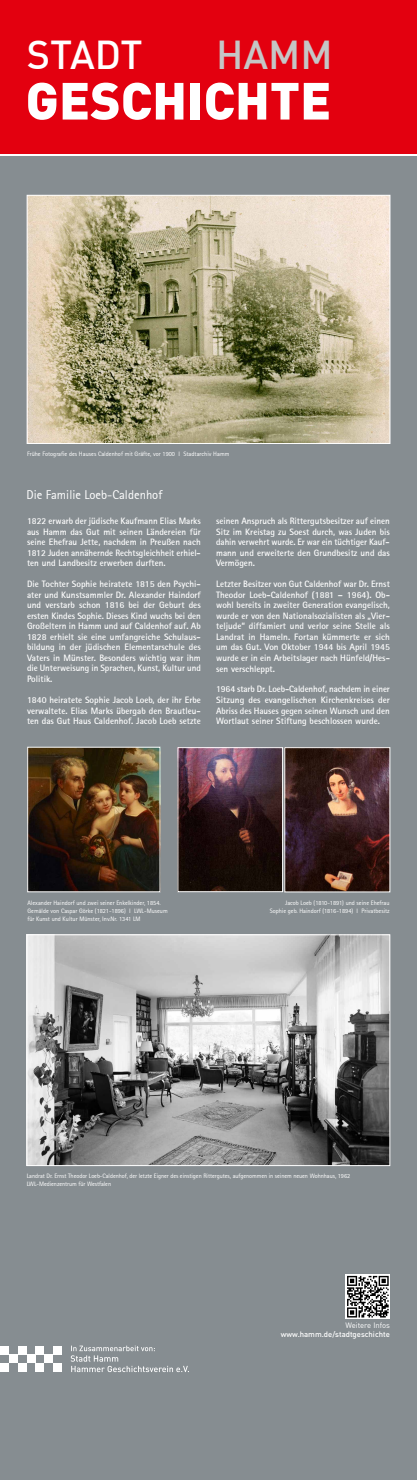
<style>
.page{position:relative;width:417px;height:1480px;background:#fff}
.page>*{position:absolute;margin:0;border:0;box-sizing:border-box;transform-origin:0 0}
.t1{font:900 51.45px "DIN";color:#fff}
.t2{font:500 39.55px "DIN";letter-spacing:-.01em;color:#fff}
.t3{font:500 39.55px "DIN";color:#c5c6c6}
.t4{font:12.6px "Agfa Rotis Sans Serif";color:#fff}
.t5{font:700 9.1px/10.5px "Agfa Rotis Sans Serif";color:#fff;text-align:justify}
.t6{font:500 7.7px "DIN";color:#fff}
.t7{font:7.7px "DIN";color:#fff}
.t8{font:6.3px/7.6px "Agfa Rotis Sans Serif";letter-spacing:-.005em;color:#fff}
.t9{font:6.26px/7.5px "Agfa Rotis Sans Serif";letter-spacing:-.01em;color:#fff}
</style>
<div class="page">
<div style="left:0;top:154px;width:417px;height:1326px;background:#868d91"></div>
<img style="left:29px;top:197px;width:359px;height:245px">
<div style="left:27px;top:195px;width:363px;height:249px;border:1px solid #fff"></div>
<div style="left:0;top:0;width:417px;height:155px;background:#e3000f"></div>
<div style="left:0;top:1345px;width:9px;height:9px;background:#fff"></div>
<div style="left:18px;top:1345px;width:9px;height:9px;background:#fff"></div>
<div style="left:35px;top:1345px;width:9px;height:9px;background:#fff"></div>
<div style="left:53px;top:1345px;width:9px;height:9px;background:#fff"></div>
<div style="left:44px;top:1354px;width:9px;height:9px;background:#fff"></div>
<div style="left:9px;top:1354px;width:9px;height:9px;background:#fff"></div>
<div style="left:27px;top:1354px;width:8px;height:9px;background:#fff"></div>
<div style="left:0;top:1363px;width:9px;height:9px;background:#fff"></div>
<div style="left:18px;top:1363px;width:9px;height:9px;background:#fff"></div>
<div style="left:35px;top:1363px;width:9px;height:9px;background:#fff"></div>
<div style="left:53px;top:1363px;width:9px;height:9px;background:#fff"></div>
<svg style="left:71px;top:1345px;width:118px;height:27px"></svg>
<hr style="left:0;top:155px;width:417px;height:1px;background:#fff">
<img style="left:29px;top:937px;width:359px;height:227px">
<div style="left:27px;top:935px;width:363px;height:231px;border:1px solid #fff"></div>
<img style="left:29px;top:749px;width:129px;height:141px">
<div style="left:27px;top:747px;width:133px;height:145px;border:1px solid #fff"></div>
<img style="left:286px;top:749px;width:102px;height:141px">
<div style="left:284px;top:747px;width:106px;height:145px;border:1px solid #fff"></div>
<img style="left:180px;top:749px;width:101px;height:141px">
<div style="left:178px;top:747px;width:105px;height:145px;border:1px solid #fff"></div>
<svg style="left:345px;top:1274px;width:45px;height:45px"></svg>
<svg style="left:347px;top:1276px;width:41px;height:41px;background:#7c7c7c"></svg>
<h2 class="t2" style="left:27px;top:29px;width:117px">STADT</h2>
<h2 class="t3" style="left:216px;top:29px;width:118px">HAMM</h2>
<h1 class="t1" style="left:26px;top:66px;width:307px">GESCHICHTE</h1>
<p class="t8" style="left:27px;top:450px;width:204px">Frühe Fotografie des Hauses Caldenhof mit Gräfte, vor 1900 I Stadtarchiv Hamm</p>
<h3 class="t4" style="left:26px;top:487px;width:137px">Die Familie Loeb-Caldenhof</h3>
<p class="t5" style="left:27px;top:516px;width:175px">1822 erwarb der jüdische Kaufmann Elias Marks aus Hamm das Gut mit seinen Ländereien für seine Ehefrau Jette, nachdem in Preußen nach 1812 Juden annähernde Rechtsgleichheit erhiel&shy;ten und Landbesitz erwerben durften.</p>
<p class="t5" style="left:27px;top:579px;width:175px">Die Tochter Sophie heiratete 1815 den Psychi&shy;ater und Kunstsammler Dr. Alexander Haindorf und verstarb schon 1816 bei der Geburt des ersten Kindes Sophie. Dieses Kind wuchs bei den Großeltern in Hamm und auf Caldenhof auf. Ab 1828 erhielt sie eine umfangreiche Schulaus&shy;bildung in der jüdischen Elementarschule des Vaters in Münster. Besonders wichtig war ihm die Unterweisung in Sprachen, Kunst, Kultur und Politik.</p>
<p class="t5" style="left:27px;top:694px;width:175px">1840 heiratete Sophie Jacob Loeb, der ihr Erbe verwaltete. Elias Marks übergab den Brautleu&shy;ten das Gut Haus Caldenhof. Jacob Loeb setzte</p>
<p class="t5" style="left:216px;top:516px;width:175px">seinen Anspruch als Rittergutsbesitzer auf einen Sitz im Kreistag zu Soest durch, was Juden bis dahin verwehrt wurde. Er war ein tüchtiger Kauf&shy;mann und erweiterte den Grundbesitz und das Vermögen.</p>
<p class="t5" style="left:216px;top:579px;width:175px">Letzter Besitzer von Gut Caldenhof war Dr. Ernst Theodor Loeb-Caldenhof (1881 – 1964). Ob&shy;wohl bereits in zweiter Generation evangelisch, wurde er von den Nationalsozialisten als „Vier&shy;teljude“ diffamiert und verlor seine Stelle als Landrat in Hameln. Fortan kümmerte er sich um das Gut. Von Oktober 1944 bis April 1945 wurde er in ein Arbeitslager nach Hünfeld/Hes&shy;sen verschleppt.</p>
<p class="t5" style="left:216px;top:684px;width:175px">1964 starb Dr. Loeb-Caldenhof, nachdem in einer Sitzung des evangelischen Kirchenkreises der Abriss des Hauses gegen seinen Wunsch und den Wortlaut seiner Stiftung beschlossen wurde.</p>
<p class="t8" style="left:27px;top:899px;width:142px">Alexander Haindorf und zwei seiner Enkelkinder, 1854.<br>Gemälde von Caspar Görke (1821-1896) I LWL-Museum für Kunst und Kultur Münster, Inv.Nr. 1341 LM</p>
<p class="t8" style="left:270px;top:899px;width:122px;text-align:right">Jacob Loeb (1810-1891) und seine Ehefrau<br>Sophie geb. Haindorf (1816-1894) I Privatbesitz</p>
<p class="t9" style="left:27px;top:1172px;width:325px">Landrat Dr. Ernst Theodor Loeb-Caldenhof, der letzte Eigner des einstigen Rittergutes, aufgenommen in seinem neuen Wohnhaus, 1962<br>LWL-Medienzentrum für Westfalen</p>
<p class="t7" style="left:345px;top:1321px;width:46px">Weitere Infos</p>
<p class="t6" style="left:281px;top:1329px;width:110px">www.hamm.de/stadtgeschichte</p>
</div>
